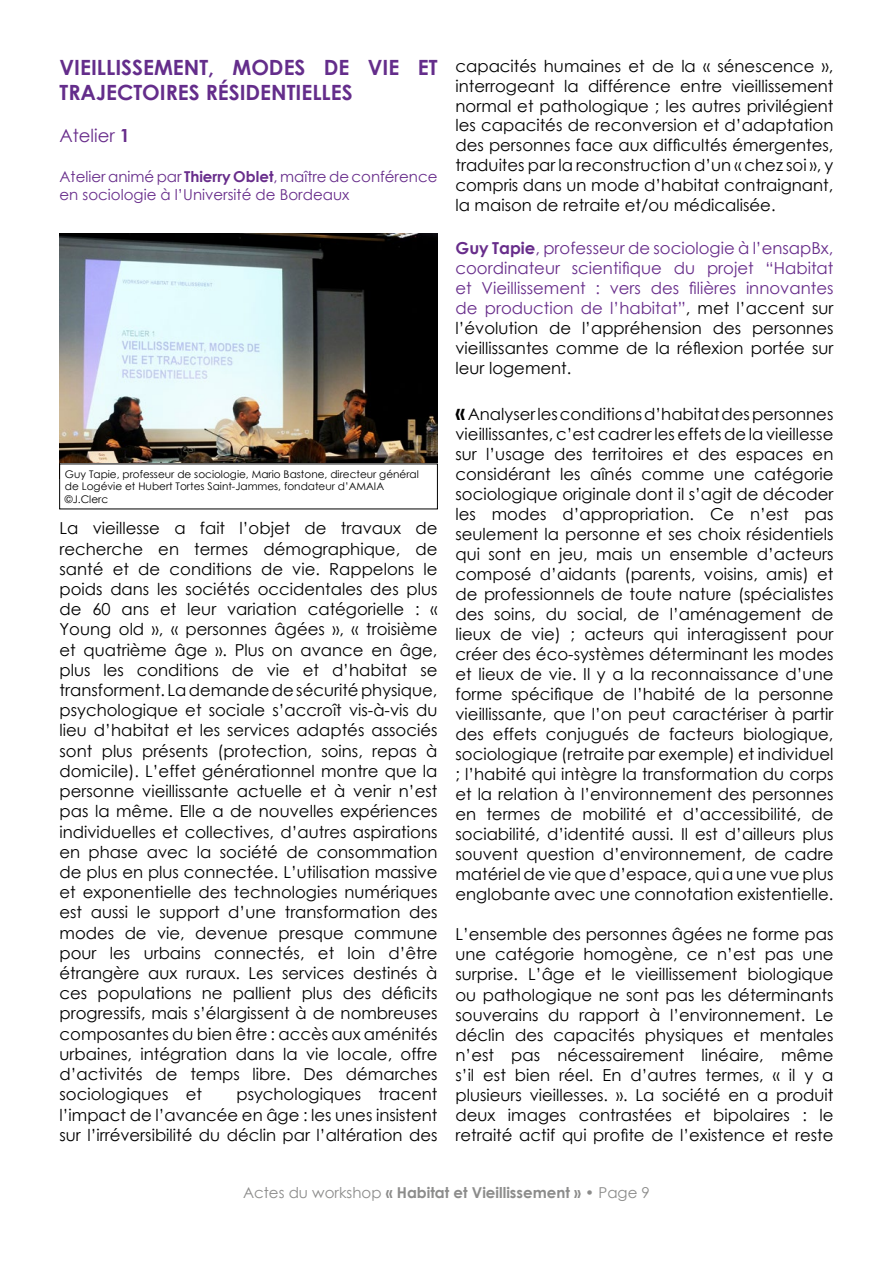
<style>
.page{position:relative;width:893px;height:1263px;background:#fff}
.page>*{position:absolute;margin:0;border:0;box-sizing:border-box;transform-origin:0 0}
.t1{font:700 21px/25.2px "Century Gothic";color:#642d8b}
.t2{font:18px "Century Gothic";color:#682d8b}
.t3{font:16.5px/20.1px "Century Gothic";color:#000;text-align:justify}
.t4{font:16.5px/20.1px "Century Gothic";color:#682d8b;text-align:justify}
.t5{font:15px/18px "Century Gothic";color:#682d8b}
.t6{font:700 15px "Century Gothic";color:#8c8c8b}
.t7{font:10.5px/12.6px "Century Gothic";color:#000}
.s1{font-weight:700}
.s2{color:#000}
.s3{font-weight:700;font-size:21px}
.s4{font-weight:400}
</style>
<div class="page">
<img style="left:60px;top:233px;width:377px;height:231px">
<p class="t1" style="left:60px;top:54px;width:379px">VIEILLISSEMENT, MODES DE VIE ET<br>TRAJECTOIRES RÉSIDENTIELLES</p>
<p class="t2" style="left:60px;top:123px;width:72px">Atelier <span class="s1">1</span></p>
<p class="t5" style="left:60px;top:168px;width:379px">Atelier animé par <span class="s1">Thierry Oblet</span>, maître de conférence en sociologie à l’Université de Bordeaux</p>
<p class="t7" style="left:65px;top:467px;width:355px">Guy Tapie, professeur de sociologie, Mario Bastone, directeur général de Logévie et Hubert Tortes Saint-Jammes, fondateur d’AMAIA ©J.Clerc</p>
<p class="t3" style="left:60px;top:518px;width:379px">La vieillesse a fait l’objet de travaux de recherche en termes démographique, de santé et de conditions de vie. Rappelons le poids dans les sociétés occidentales des plus de 60 ans et leur variation catégorielle : « Young old », « personnes âgées », « troisième et quatrième âge ». Plus on avance en âge, plus les conditions de vie et d’habitat se transforment. La demande de sécurité physique, psychologique et sociale s’accroît vis-à-vis du lieu d’habitat et les services adaptés associés sont plus présents (protection, soins, repas à domicile). L’effet générationnel montre que la personne vieillissante actuelle et à venir n’est pas la même. Elle a de nouvelles expériences individuelles et collectives, d’autres aspirations en phase avec la société de consommation de plus en plus connectée. L’utilisation massive et exponentielle des technologies numériques est aussi le support d’une transformation des modes de vie, devenue presque commune pour les urbains connectés, et loin d’être étrangère aux ruraux. Les services destinés à ces populations ne pallient plus des déficits progressifs, mais s’élargissent à de nombreuses composantes du bien être : accès aux aménités urbaines, intégration dans la vie locale, offre d’activités de temps libre. Des démarches sociologiques et</p>
<p class="t3" style="left:60px;top:1084px;width:379px;text-indent:177px">psychologiques tracent l’impact de l’avancée en âge : les unes insistent sur l’irréversibilité du déclin par l’altération des</p>
<p class="t3" style="left:455px;top:56px;width:379px">capacités humaines et de la « sénescence », interrogeant la différence entre vieillissement normal et pathologique ; les autres privilégient les capacités de reconversion et d’adaptation des personnes face aux difficultés émergentes, traduites par la reconstruction d’un « chez soi », y compris dans un mode d’habitat contraignant, la maison de retraite et/ou médicalisée.</p>
<p class="t4" style="left:455px;top:238px;width:379px"><span class="s1">Guy Tapie</span>, professeur de sociologie à l’ensapBx, coordinateur scientifique du projet “Habitat et Vieillissement : vers des filières innovantes de production de l’habitat”<span class="s2">, met l’accent sur l’évolution de l’appréhension des personnes vieillissantes comme de la réflexion portée sur leur logement.</span></p>
<p class="t3" style="left:455px;top:403px;width:379px"><span class="s3">«</span> Analyser les conditions d’habitat des personnes vieillissantes, c’est cadrer les effets de la vieillesse sur l’usage des territoires et des espaces en considérant les aînés comme une catégorie sociologique originale dont il s’agit de décoder les modes d’appropriation. Ce n’est pas seulement la personne et ses choix résidentiels qui sont en jeu, mais un ensemble d’acteurs composé d’aidants (parents, voisins, amis) et de professionnels de toute nature (spécialistes des soins, du social, de l’aménagement de lieux de vie) ; acteurs qui interagissent pour créer des éco-systèmes déterminant les modes et lieux de vie. Il y a la reconnaissance d’une forme spécifique de l’habité de la personne vieillissante, que l’on peut caractériser à partir des effets conjugués de facteurs biologique, sociologique (retraite par exemple) et individuel ; l’habité qui intègre la transformation du corps et la relation à l’environnement des personnes en termes de mobilité et d’accessibilité, de sociabilité, d’identité aussi. Il est d’ailleurs plus souvent question d’environnement, de cadre matériel de vie que d’espace, qui a une vue plus englobante avec une connotation existentielle.</p>
<p class="t3" style="left:455px;top:924px;width:379px">L’ensemble des personnes âgées ne forme pas une catégorie homogène, ce n’est pas une surprise. L’âge et le vieillissement biologique ou pathologique ne sont pas les déterminants souverains du rapport à l’environnement. Le déclin des capacités physiques et mentales n’est pas nécessairement linéaire, même s’il est bien réel. En d’autres termes, « il y a plusieurs vieillesses. ». La société en a produit deux images contrastées et bipolaires : le retraité actif qui profite de l’existence et reste</p>
<p class="t6" style="left:243px;top:1181px;width:408px"><span class="s4">Actes du workshop</span> « Habitat et Vieillissement » <span class="s4">• Page 9</span></p>
</div>
